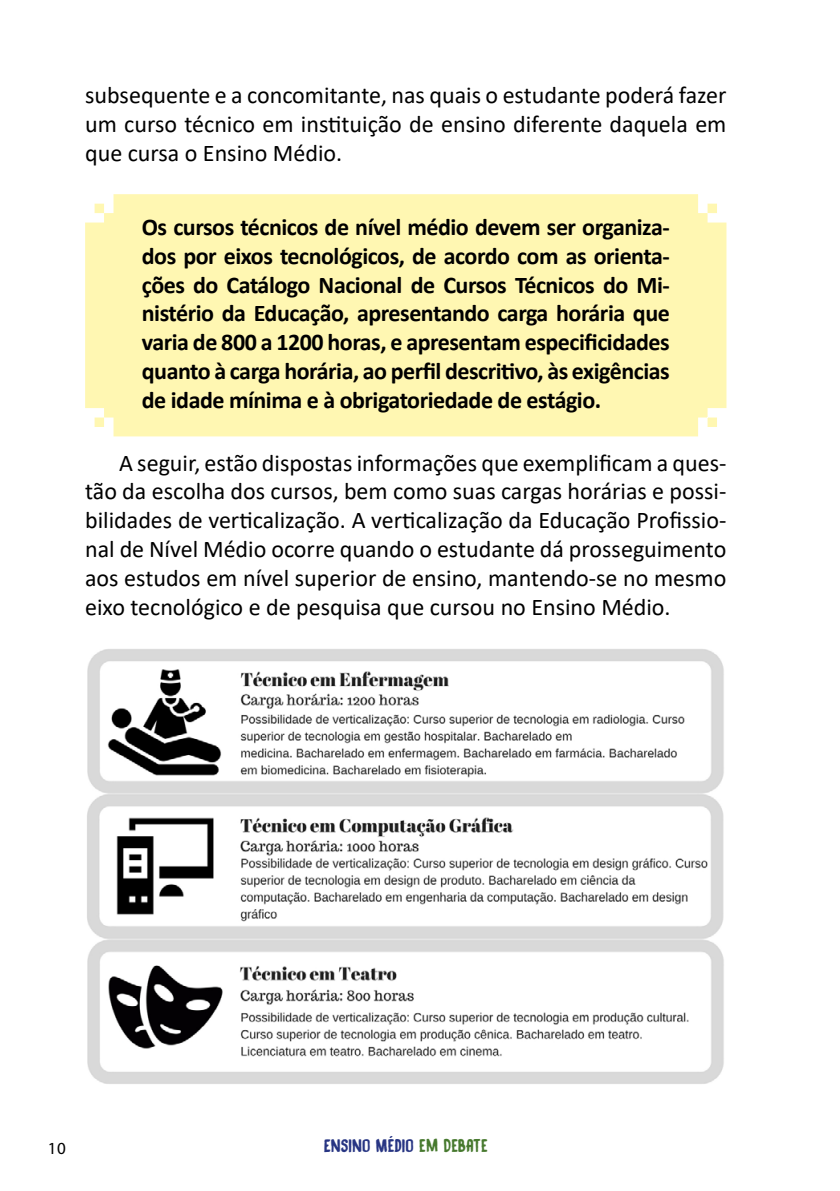
<style>
.page{position:relative;width:840px;height:1191px;background:#fff}
.page>*{position:absolute;margin:0;border:0;box-sizing:border-box;transform-origin:0 0}
.t1{font:24px/28.8px "Calibri";color:#000;text-align:justify}
.t2{font:700 24px/28.8px "Calibri";letter-spacing:-.02em;color:#000;text-align:justify}
.t3{font:17px "Myriad Pro";color:#000}
.t4{font:16px "DK Black Bamboo";color:#273583}
.s1{color:#47792e}
</style>
<div class="page">
<div style="left:85px;top:194px;width:641px;height:242px;background:#fff7b2"></div>
<img style="left:87px;top:649px;width:637px;height:435px">
<p class="t1" style="left:85px;top:80px;width:642px">subsequente e a concomitante, nas quais o estudante poderá fazer um curso técnico em instituição de ensino diferente daquela em que cursa o Ensino Médio.</p>
<p class="t2" style="left:142px;top:211px;width:529px">Os cursos técnicos de nível médio devem ser organiza&shy;dos por eixos tecnológicos, de acordo com as orienta&shy;ções do Catálogo Nacional de Cursos Técnicos do Mi&shy;nistério da Educação, apresentando carga horária que varia de 800 a 1200 horas, e apresentam especificidades quanto à carga horária, ao perfil descritivo, às exigências de idade mínima e à obrigatoriedade de estágio.</p>
<p class="t1" style="left:85px;top:447px;width:642px;text-indent:34px">A seguir, estão dispostas informações que exemplificam a ques&shy;tão da escolha dos cursos, bem como suas cargas horárias e possi&shy;bilidades de verticalização. A verticalização da Educação Profissio&shy;nal de Nível Médio ocorre quando o estudante dá prosseguimento aos estudos em nível superior de ensino, mantendo-se no mesmo eixo tecnológico e de pesquisa que cursou no Ensino Médio.</p>
<p class="t3" style="left:48px;top:1138px;width:19px">10</p>
<p class="t4" style="left:324px;top:1133px;width:165px">ENSINO MÉDIO <span class="s1">EM DEBATE</span></p>
</div>
